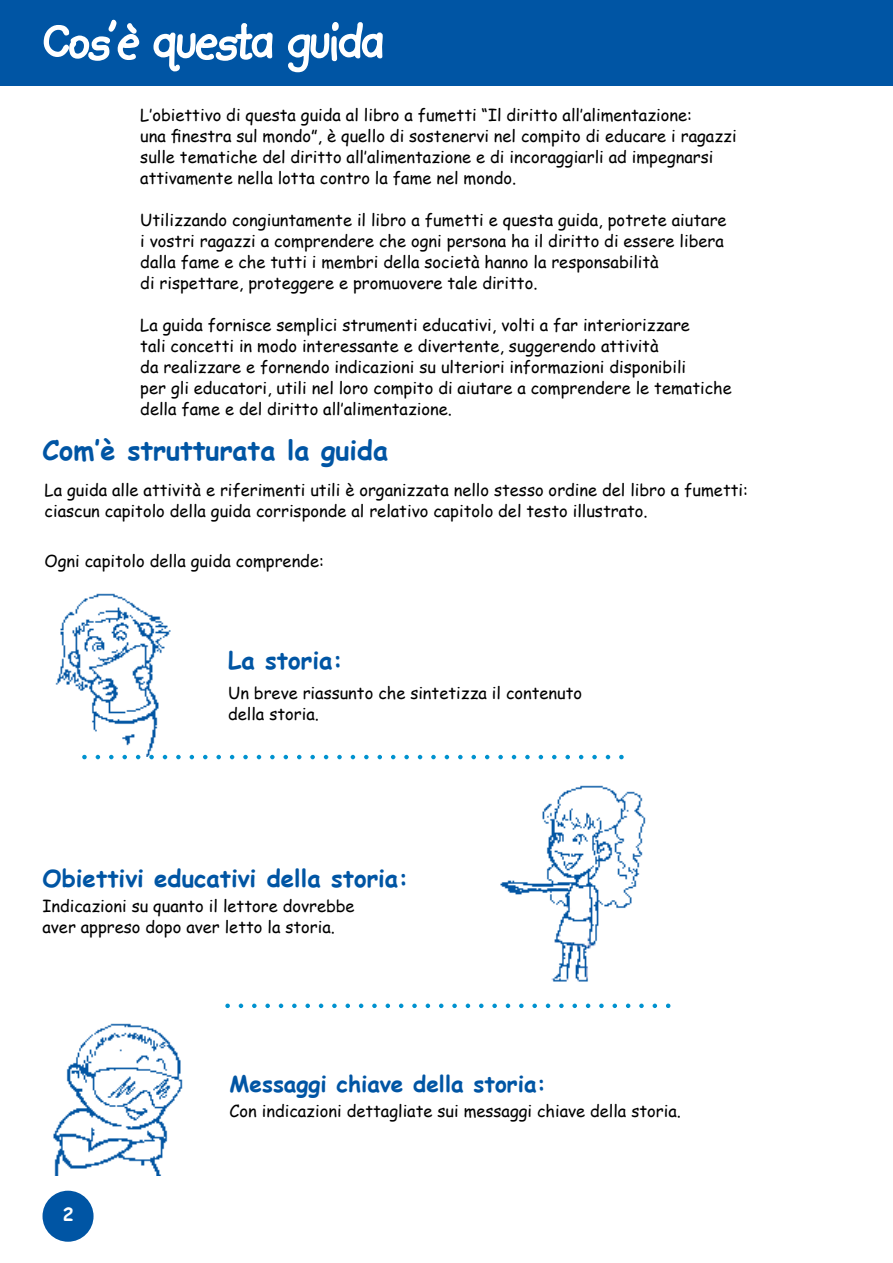
<style>
.page{position:relative;width:893px;height:1263px;background:#fff}
.page>*{position:absolute;margin:0;border:0;box-sizing:border-box;transform-origin:0 0}
.t1{font:700 27px "Comic Sans MS";color:#0055a4}
.t2{font:700 24px "Comic Sans MS";color:#0055a4}
.t3{font:700 22.5px "Comic Sans MS";color:#0055a4}
.t4{font:700 18px "Comic Sans MS";color:#fff}
.t5{font:16.5px/21px "Comic Sans MS";color:#000}
</style>
<div class="page">
<div style="left:0;top:0;width:893px;height:85px;background:#0055a4"></div>
<svg style="left:43px;top:19px;width:97px;height:42px"></svg>
<svg style="left:153px;top:23px;width:120px;height:49px"></svg>
<svg style="left:288px;top:22px;width:95px;height:51px"></svg>
<img style="left:55px;top:593px;width:116px;height:162px">
<img style="left:53px;top:1023px;width:130px;height:152px">
<img style="left:500px;top:785px;width:146px;height:197px">
<svg style="left:82px;top:755px;width:542px;height:4px"></svg>
<div style="left:43px;top:1191px;width:51px;height:51px;background:#0055a4;border-radius:50%"></div>
<svg style="left:225px;top:1003px;width:445px;height:5px"></svg>
<p class="t5" style="left:140px;top:104px;width:598px">L’obiettivo di questa guida al libro a fumetti “Il diritto all’alimentazione:<br>una finestra sul mondo”, è quello di sostenervi nel compito di educare i ragazzi sulle tematiche del diritto all’alimentazione e di incoraggiarli ad impegnarsi attivamente nella lotta contro la fame nel mondo.</p>
<p class="t5" style="left:140px;top:209px;width:588px">Utilizzando congiuntamente il libro a fumetti e questa guida, potrete aiutare i vostri ragazzi a comprendere che ogni persona ha il diritto di essere libera dalla fame e che tutti i membri della società hanno la responsabilità<br>di rispettare, proteggere e promuovere tale diritto.</p>
<p class="t5" style="left:140px;top:314px;width:593px">La guida fornisce semplici strumenti educativi, volti a far interiorizzare<br>tali concetti in modo interessante e divertente, suggerendo attività<br>da realizzare e fornendo indicazioni su ulteriori informazioni disponibili<br>per gli educatori, utili nel loro compito di aiutare a comprendere le tematiche della fame e del diritto all’alimentazione.</p>
<p class="t1" style="left:43px;top:430px;width:347px">Com’è strutturata la guida</p>
<p class="t5" style="left:45px;top:479px;width:705px">La guida alle attività e riferimenti utili è organizzata nello stesso ordine del libro a fumetti: ciascun capitolo della guida corrisponde al relativo capitolo del testo illustrato.</p>
<p class="t5" style="left:45px;top:550px;width:281px">Ogni capitolo della guida comprende:</p>
<p class="t2" style="left:228px;top:643px;width:116px">La storia:</p>
<p class="t5" style="left:228px;top:681px;width:356px">Un breve riassunto che sintetizza il contenuto della storia.</p>
<p class="t2" style="left:43px;top:860px;width:368px">Obiettivi educativi della storia:</p>
<p class="t5" style="left:43px;top:895px;width:314px">Indicazioni su quanto il lettore dovrebbe aver appreso dopo aver letto la storia.</p>
<p class="t4" style="left:63px;top:1201px;width:12px">2</p>
<p class="t3" style="left:230px;top:1067px;width:318px">Messaggi chiave della storia:</p>
<p class="t5" style="left:230px;top:1100px;width:453px">Con indicazioni dettagliate sui messaggi chiave della storia.</p>
</div>
